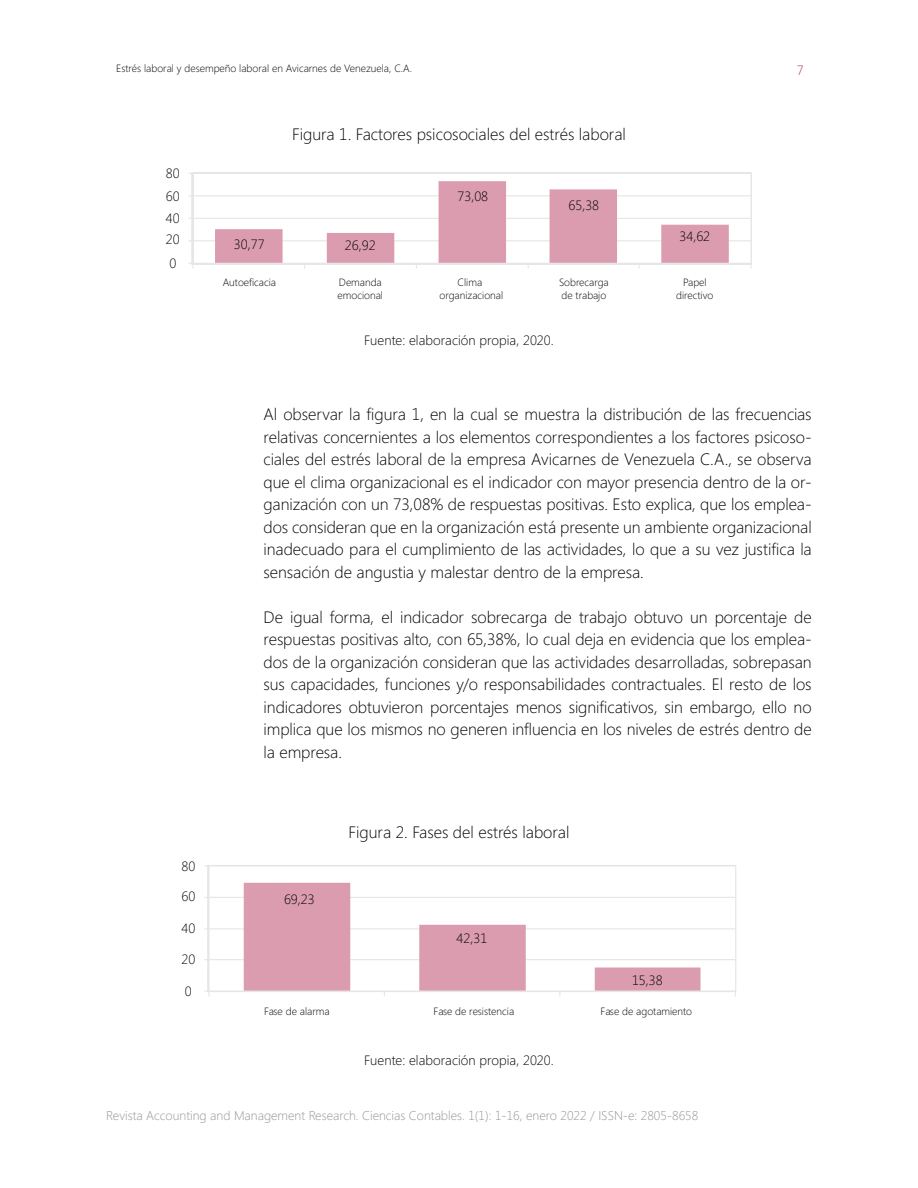
<style>
.page{position:relative;width:918px;height:1188px;background:#fff}
.page>*{position:absolute;margin:0;border:0;box-sizing:border-box;transform-origin:0 0}
.t1{font:300 16.5px/22.5px "Segoe";color:#000;text-align:justify}
.t2{font:300 13.5px "Segoe";color:#000}
.t3{font:300 13.5px "Segoe";color:#b02e54}
.t4{font:300 12.75px "Segoe";color:#939598}
.t5{font:300 10.5px/12.6px "Segoe";color:#000}
</style>
<div class="page">
<svg style="left:188px;top:172px;width:564px;height:97px"></svg>
<svg style="left:204px;top:865px;width:532px;height:131px"></svg>
<p class="t5" style="left:116px;top:63px;width:297px">Estrés laboral y desempeño laboral en Avicarnes de Venezuela, C.A.</p>
<p class="t3" style="left:797px;top:63px;width:8px">7</p>
<p class="t2" style="left:166px;top:166px;width:15px">80</p>
<p class="t2" style="left:166px;top:188px;width:15px">60</p>
<p class="t2" style="left:166px;top:211px;width:15px">40</p>
<p class="t2" style="left:166px;top:232px;width:15px">20</p>
<p class="t2" style="left:169px;top:256px;width:8px">0</p>
<p class="t2" style="left:181px;top:859px;width:15px">80</p>
<p class="t2" style="left:181px;top:889px;width:15px">60</p>
<p class="t2" style="left:181px;top:920px;width:15px">40</p>
<p class="t2" style="left:181px;top:952px;width:15px">20</p>
<p class="t2" style="left:185px;top:983px;width:8px">0</p>
<p class="t1" style="left:292px;top:123px;width:335px">Figura 1. Factores psicosociales del estrés laboral</p>
<p class="t2" style="left:234px;top:236px;width:32px">30,77</p>
<p class="t2" style="left:345px;top:238px;width:32px">26,92</p>
<p class="t2" style="left:457px;top:188px;width:32px">73,08</p>
<p class="t2" style="left:568px;top:197px;width:32px">65,38</p>
<p class="t2" style="left:679px;top:229px;width:32px">34,62</p>
<p class="t5" style="left:223px;top:277px;width:55px">Autoeficacia</p>
<p class="t5" style="left:338px;top:277px;width:47px">Demanda emocional</p>
<p class="t5" style="left:440px;top:277px;width:65px;text-align:center">Clima organizacional</p>
<p class="t5" style="left:559px;top:277px;width:51px">Sobrecarga de trabajo</p>
<p class="t5" style="left:676px;top:277px;width:39px;text-align:center">Papel directivo</p>
<p class="t2" style="left:364px;top:332px;width:191px">Fuente: elaboración propia, 2020.</p>
<p class="t1" style="left:264px;top:403px;width:550px">Al observar la figura 1, en la cual se muestra la distribución de las frecuencias relativas concernientes a los elementos correspondientes a los factores psicoso&shy;ciales del estrés laboral de la empresa Avicarnes de Venezuela C.A., se observa que el clima organizacional es el indicador con mayor presencia dentro de la or&shy;ganización con un 73,08% de respuestas positivas. Esto explica, que los emplea&shy;dos consideran que en la organización está presente un ambiente organizacional inadecuado para el cumplimiento de las actividades, lo que a su vez justifica la sensación de angustia y malestar dentro de la empresa.</p>
<p class="t1" style="left:264px;top:606px;width:550px">De igual forma, el indicador sobrecarga de trabajo obtuvo un porcentaje de respuestas positivas alto, con 65,38%, lo cual deja en evidencia que los emplea&shy;dos de la organización consideran que las actividades desarrolladas, sobrepasan sus capacidades, funciones y/o responsabilidades contractuales. El resto de los indicadores obtuvieron porcentajes menos significativos, sin embargo, ello no implica que los mismos no generen influencia en los niveles de estrés dentro de la empresa.</p>
<p class="t2" style="left:284px;top:892px;width:32px">69,23</p>
<p class="t1" style="left:348px;top:821px;width:222px">Figura 2. Fases del estrés laboral</p>
<p class="t2" style="left:457px;top:931px;width:32px">42,31</p>
<p class="t2" style="left:632px;top:973px;width:32px">15,38</p>
<p class="t5" style="left:264px;top:1005px;width:67px">Fase de alarma</p>
<p class="t5" style="left:434px;top:1005px;width:82px">Fase de resistencia</p>
<p class="t5" style="left:600px;top:1005px;width:93px">Fase de agotamiento</p>
<p class="t2" style="left:364px;top:1052px;width:191px">Fuente: elaboración propia, 2020.</p>
<p class="t4" style="left:106px;top:1108px;width:594px">Revista Accounting and Management Research. Ciencias Contables. 1(1): 1-16, enero 2022 / ISSN-e: 2805-8658</p>
</div>
